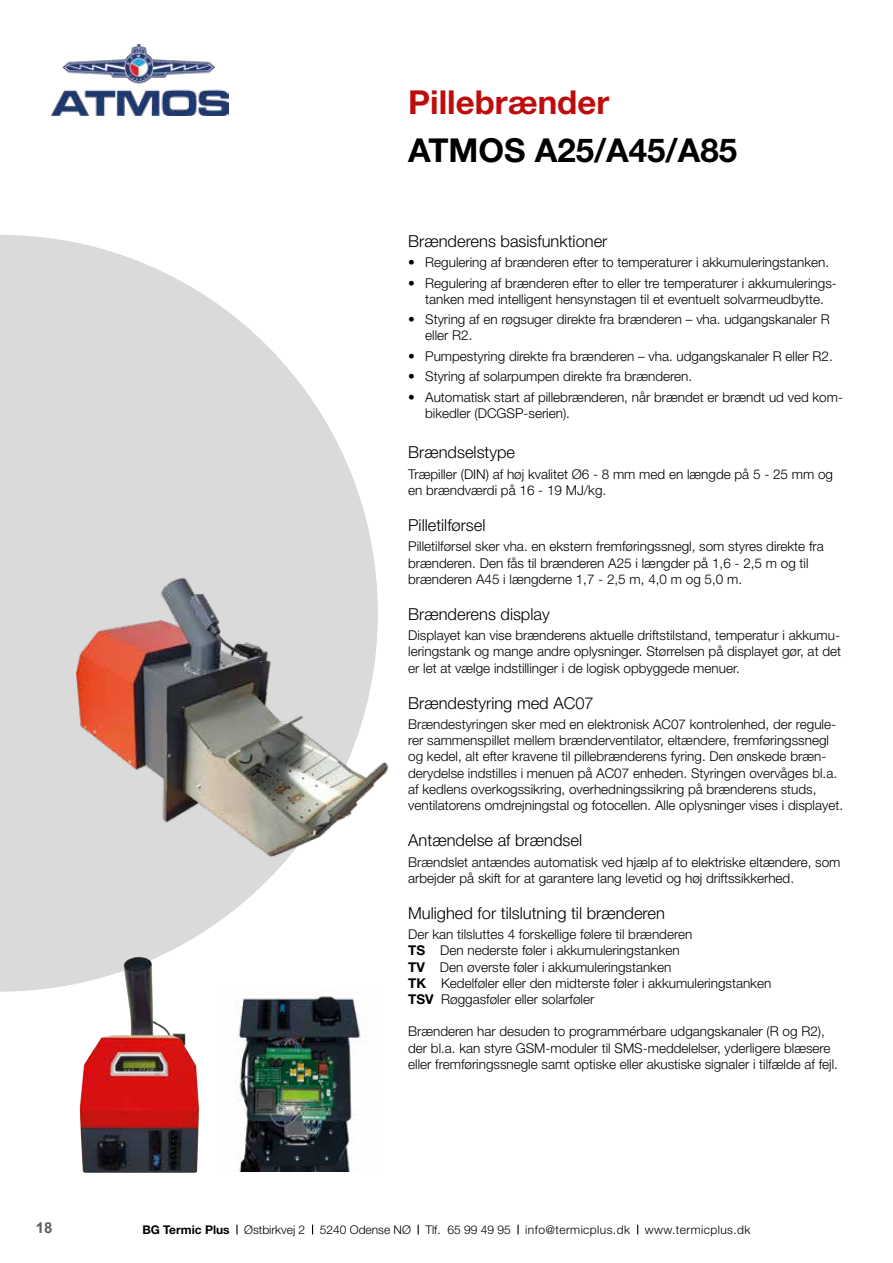
<style>
.page{position:relative;width:893px;height:1263px;background:#fff}
.page>*{position:absolute;margin:0;border:0;box-sizing:border-box;transform-origin:0 0}
.t1{font:700 33px "Helvetica Neue LT Pro";color:#000}
.t2{font:700 33px "Helvetica Neue LT Pro";color:#be0c0c}
.t3{font:300 16.5px "Helvetica Neue LT Pro";color:#000}
.t4{font:700 15px "Arial";color:#5f5e5e}
.t5{font:300 13.5px/16.2px "Helvetica Neue LT Pro";color:#000}
.t6{font:300 12px "Helvetica Neue LT Pro";letter-spacing:.035em;color:#000}
.s1{font-weight:700}
</style>
<div class="page">
<svg style="left:236px;top:1225px;width:2px;height:9px"></svg>
<svg style="left:517px;top:1225px;width:2px;height:9px"></svg>
<svg style="left:0;top:235px;width:375px;height:757px;fill:#dadada"></svg>
<img style="left:80px;top:957px;width:119px;height:216px">
<img style="left:220px;top:989px;width:155px;height:182px">
<img style="left:51px;top:45px;width:177px;height:71px">
<img style="left:77px;top:568px;width:312px;height:297px">
<h1 class="t2" style="left:408px;top:82px;width:202px">Pillebrænder</h1>
<h1 class="t1" style="left:408px;top:130px;width:330px">ATMOS A25/A45/A85</h1>
<p class="t3" style="left:408px;top:231px;width:201px">Brænderens basisfunktioner</p>
<p class="t5" style="left:408px;top:254px;width:422px">• Regulering af brænderen efter to temperaturer i akkumuleringstanken.</p>
<p class="t5" style="left:408px;top:274px;width:430px;text-align:center">• Regulering af brænderen efter to eller tre temperaturer i akkumulerings&shy;tanken med intelligent hensynstagen til et eventuelt solvarmeudbytte.</p>
<p class="t5" style="left:425px;top:311px;width:406px;text-indent:-17px">• Styring af en røgsuger direkte fra brænderen – vha. udgangskanaler R eller R2.</p>
<p class="t5" style="left:408px;top:348px;width:426px">• Pumpestyring direkte fra brænderen – vha. udgangskanaler R eller R2.</p>
<p class="t5" style="left:408px;top:368px;width:286px">• Styring af solarpumpen direkte fra brænderen.</p>
<p class="t5" style="left:425px;top:388px;width:419px;text-indent:-17px">• Automatisk start af pillebrænderen, når brændet er brændt ud ved kom&shy;bikedler (DCGSP-serien).</p>
<p class="t3" style="left:408px;top:442px;width:108px">Brændselstype</p>
<p class="t5" style="left:408px;top:465px;width:426px">Træpiller (DIN) af høj kvalitet Ø6 - 8 mm med en længde på 5 - 25 mm og en brændværdi på 16 - 19 MJ/kg.</p>
<p class="t3" style="left:408px;top:515px;width:79px">Pilletilførsel</p>
<p class="t5" style="left:408px;top:538px;width:417px">Pilletilførsel sker vha. en ekstern fremføringssnegl, som styres direkte fra brænderen. Den fås til brænderen A25 i længder på 1,6 - 2,5 m og til brænderen A45 i længderne 1,7 - 2,5 m, 4,0 m og 5,0 m.</p>
<p class="t3" style="left:408px;top:604px;width:143px">Brænderens display</p>
<p class="t5" style="left:408px;top:627px;width:434px;text-align:justify">Displayet kan vise brænderens aktuelle driftstilstand, temperatur i akkumu&shy;leringstank og mange andre oplysninger. Størrelsen på displayet gør, at det er let at vælge indstillinger i de logisk opbyggede menuer.</p>
<p class="t3" style="left:408px;top:693px;width:187px">Brændestyring med AC07</p>
<p class="t5" style="left:408px;top:716px;width:436px">Brændestyringen sker med en elektronisk AC07 kontrolenhed, der regule&shy;rer sammenspillet mellem brænderventilator, eltændere, fremføringssnegl og kedel, alt efter kravene til pillebrænderens fyring. Den ønskede bræn&shy;derydelse indstilles i menuen på AC07 enheden. Styringen overvåges bl.a. af kedlens overkogssikring, overhedningssikring på brænderens studs, ventilatorens omdrejningstal og fotocellen. Alle oplysninger vises i displayet.</p>
<p class="t3" style="left:408px;top:830px;width:175px">Antændelse af brændsel</p>
<p class="t5" style="left:408px;top:853px;width:434px">Brændslet antændes automatisk ved hjælp af to elektriske eltændere, som arbejder på skift for at garantere lang levetid og høj driftssikkerhed.</p>
<p class="t3" style="left:408px;top:903px;width:258px">Mulighed for tilslutning til brænderen</p>
<p class="t5" style="left:408px;top:926px;width:365px">Der kan tilsluttes 4 forskellige følere til brænderen<br><span class="s1">TS</span> Den nederste føler i akkumuleringstanken<br><span class="s1">TV</span> Den øverste føler i akkumuleringstanken<br><span class="s1">TK</span> Kedelføler eller den midterste føler i akkumuleringstanken <span class="s1">TSV</span> Røggasføler eller solarføler</p>
<p class="t5" style="left:408px;top:1023px;width:431px">Brænderen har desuden to programmérbare udgangskanaler (R og R2), der bl.a. kan styre GSM-moduler til SMS-meddelelser, yderligere blæsere eller fremføringssnegle samt optiske eller akustiske signaler i tilfælde af fejl.</p>
<p class="t4" style="left:36px;top:1217px;width:18px">18</p>
<p class="t6" style="left:142px;top:1223px;width:610px"><span class="s1">BG Termic Plus</span> Østbirkvej 2 5240 Odense NØ Tlf. 65 99 49 95 info@termicplus.dk www.termicplus.dk</p>
</div>
